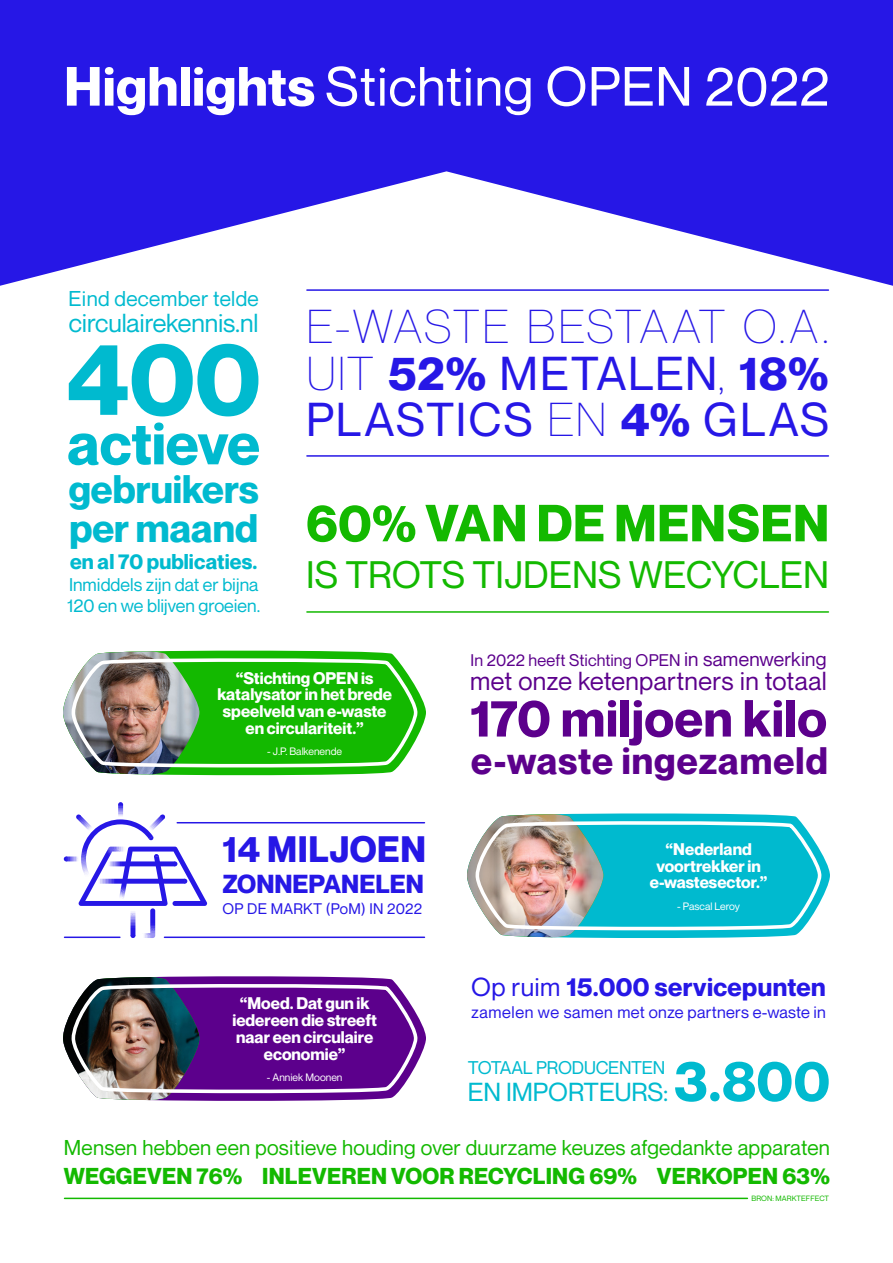
<style>
.page{position:relative;width:893px;height:1263px;background:#2617e6}
.page>*{position:absolute;margin:0;border:0;box-sizing:border-box;transform-origin:0 0}
.t1{font:700 100.5px "Neue Montreal";color:#00bacf}
.t2{font:700 58.5px "Neue Montreal";color:#00bacf}
.t3{font:54px "Neue Montreal";letter-spacing:.01em;color:#fff}
.t4{font:700 51px "Neue Montreal";letter-spacing:.01em;color:#5c008c}
.t5{font:700 51px "Neue Montreal";letter-spacing:.01em;color:#13b900}
.t6{font:300 46.5px/46.5px "Neue Montreal";letter-spacing:.025em;color:#2617e6;text-align:justify}
.t7{font:700 39px/39px "Neue Montreal";color:#00bacf}
.t8{font:37.5px "Neue Montreal";color:#13b900}
.t9{font:700 37.5px "Neue Montreal";letter-spacing:.025em;color:#5c008c}
.t10{font:700 36px "Neue Montreal";letter-spacing:.015em;color:#2617e6}
.t11{font:25.5px "Neue Montreal";letter-spacing:-.005em;color:#00bacf}
.t12{font:700 25.5px "Neue Montreal";letter-spacing:.01em;color:#2617e6}
.t13{font:25.5px "Neue Montreal";letter-spacing:.015em;color:#5c008c}
.t14{font:700 22.5px "Neue Montreal";letter-spacing:.01em;color:#13b900}
.t15{font:21px "Neue Montreal";letter-spacing:.01em;color:#13b900}
.t16{font:700 21px "Neue Montreal";letter-spacing:.005em;color:#00bacf}
.t17{font:21px "Neue Montreal";letter-spacing:.015em;color:#00bacf}
.t18{font:18px/21.6px "Neue Montreal";color:#00bacf}
.t19{font:700 16.5px/16.8px "Neue Montreal";color:#fff;text-align:center}
.t20{font:16.5px "Neue Montreal";letter-spacing:.01em;color:#5c008c}
.t21{font:16.5px "Neue Montreal";letter-spacing:.02em;color:#2617e6}
.t22{font:15px "Neue Montreal";letter-spacing:.02em;color:#2617e6}
.t23{font:10.5px "Neue Montreal";color:#fff}
.t24{font:7.5px "Neue Montreal";letter-spacing:.01em;color:#13b900}
.s1{font-weight:700}
.s2{font-weight:400}
.s3{font-size:19.5px}
.s4{font-weight:700;font-size:55.5px}
</style>
<div class="page">
<div style="left:0;top:171px;width:893px;height:1092px;background:#fff"></div>
<svg style="left:64px;top:802px;width:143px;height:136px;background:#d8d6fa"></svg>
<hr style="left:307px;top:289px;width:521px;height:2px;background:#2617e6">
<hr style="left:307px;top:455px;width:521px;height:2px;background:#2617e6">
<hr style="left:177px;top:822px;width:247px;height:1px;background:#2617e6">
<hr style="left:65px;top:936px;width:55px;height:2px;background:#2617e6">
<hr style="left:164px;top:936px;width:260px;height:2px;background:#2617e6">
<hr style="left:307px;top:611px;width:521px;height:2px;background:#13b900">
<svg style="left:63px;top:649px;width:363px;height:127px;background:#e1f6de"></svg>
<img style="left:63px;top:651px;width:356px;height:125px">
<svg style="left:467px;top:812px;width:363px;height:127px"></svg>
<img style="left:467px;top:813px;width:356px;height:126px">
<svg style="left:63px;top:975px;width:363px;height:127px"></svg>
<svg style="left:63px;top:976px;width:356px;height:126px;background:#713c8b"></svg>
<hr style="left:65px;top:1197px;width:682px;height:2px;background:#13b900">
<h3 class="t3" style="left:64px;top:54px;width:767px"><span class="s1">Highlights</span> Stichting OPEN 2022</h3>
<p class="t17" style="left:69px;top:285px;width:192px">Eind december telde</p>
<h3 class="t11" style="left:69px;top:307px;width:191px">circulairekennis.nl</h3>
<h1 class="t1" style="left:67px;top:317px;width:196px">400</h1>
<h2 class="t2" style="left:67px;top:407px;width:194px">actieve</h2>
<h3 class="t7" style="left:69px;top:470px;width:192px">gebruikers per maand</h3>
<p class="t16" style="left:70px;top:549px;width:189px">en al 70 publicaties.</p>
<p class="t18" style="left:67px;top:573px;width:195px">Inmiddels zijn dat er bijna<br>120 en we blijven groeien.</p>
<h3 class="t6" style="left:306px;top:303px;width:525px">E-WASTE BESTAAT O.A.<br>UIT <span class="s1">52%</span> <span class="s2">METALEN</span>, <span class="s1">18% </span><span class="s2">PLASTICS</span> EN <span class="s1">4%</span> <span class="s2">GLAS</span></h3>
<h3 class="t5" style="left:306px;top:492px;width:525px">60% VAN DE MENSEN</h3>
<h3 class="t8" style="left:306px;top:552px;width:524px">IS TROTS TIJDENS WECYCLEN</h3>
<p class="t19" style="left:217px;top:669px;width:176px">“Stichting OPEN is katalysator in het brede speelveld van e-waste en circulariteit.”</p>
<p class="t23" style="left:267px;top:745px;width:76px">- J.P. Balkenende</p>
<h3 class="t10" style="left:223px;top:827px;width:205px">14 MILJOEN</h3>
<h3 class="t12" style="left:223px;top:868px;width:203px">ZONNEPANELEN</h3>
<p class="t22" style="left:223px;top:900px;width:201px">OP DE MARKT (PoM) IN 2022</p>
<p class="t19" style="left:232px;top:995px;width:146px">“Moed. Dat gun ik iedereen die streeft naar een circulaire economie”</p>
<p class="t23" style="left:267px;top:1071px;width:77px">- Anniek Moonen</p>
<p class="t20" style="left:470px;top:650px;width:357px">In 2022 heeft Stichting OPEN <span class="s3">in samenwerking</span></p>
<h3 class="t13" style="left:470px;top:666px;width:358px">met onze ketenpartners in totaal</h3>
<h3 class="t4" style="left:470px;top:687px;width:358px">170 miljoen kilo</h3>
<h3 class="t9" style="left:471px;top:738px;width:358px">e-waste ingezameld</h3>
<p class="t19" style="left:650px;top:840px;width:119px">“Nederland voortrekker in e-wastesector.”</p>
<p class="t23" style="left:677px;top:899px;width:64px">- Pascal Leroy</p>
<h3 class="t12" style="left:471px;top:971px;width:356px"><span class="s2">Op ruim</span> 15.000 servicepunten</h3>
<p class="t21" style="left:471px;top:1002px;width:356px">zamelen we samen met onze partners e-waste in</p>
<p class="t18" style="left:468px;top:1057px;width:199px">TOTAAL PRODUCENTEN</p>
<h3 class="t11" style="left:468px;top:1076px;width:364px">EN IMPORTEURS: <span class="s4">3.800</span></h3>
<p class="t15" style="left:64px;top:1134px;width:768px">Mensen hebben een positieve houding over duurzame keuzes afgedankte apparaten</p>
<h3 class="t14" style="left:64px;top:1162px;width:768px">WEGGEVEN 76% INLEVEREN VOOR RECYCLING 69% VERKOPEN 63%</h3>
<p class="t24" style="left:751px;top:1193px;width:79px">BRON: MARKTEFFECT</p>
</div>
